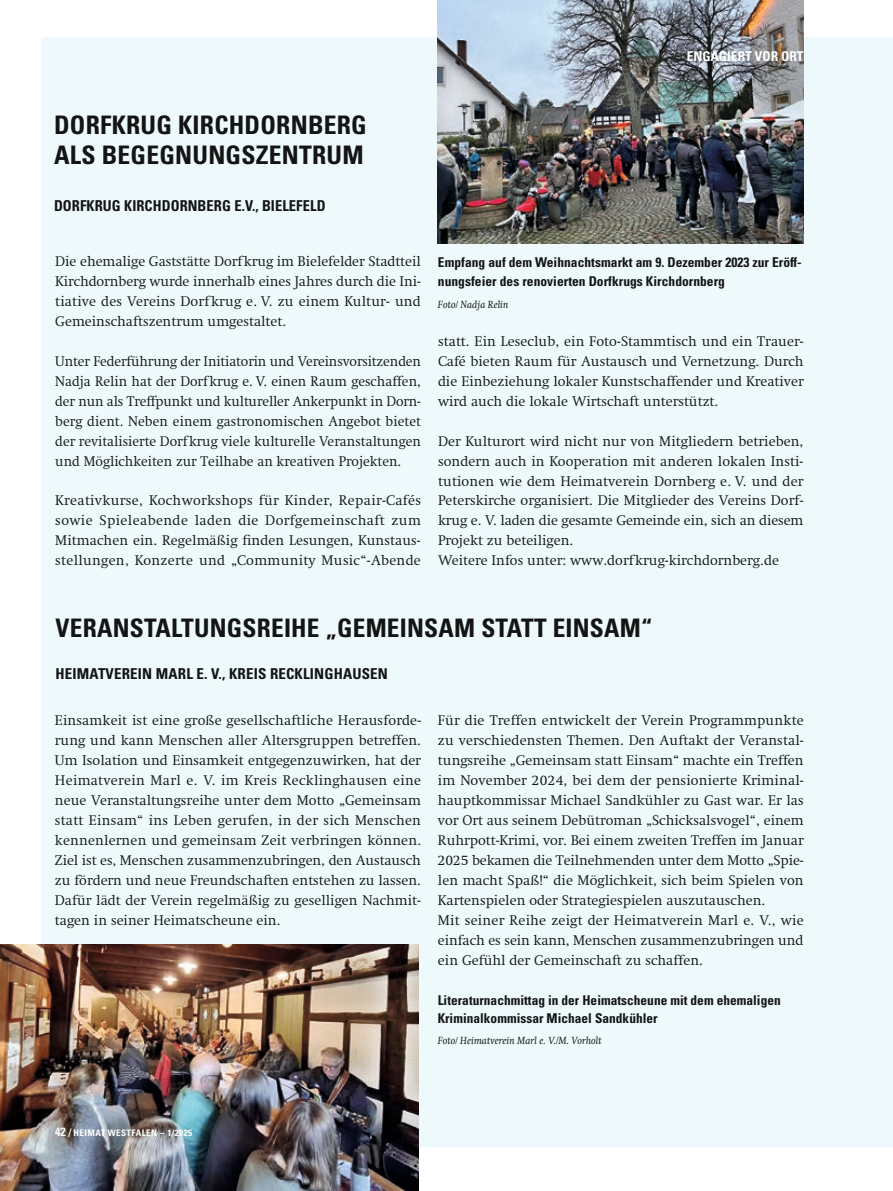
<style>
.page{position:relative;width:893px;height:1191px;background:#fff}
.page>*{position:absolute;margin:0;border:0;box-sizing:border-box;transform-origin:0 0}
.t1{font:700 condensed 25.5px/30.6px "Univers LT Pro";letter-spacing:.01em;color:#131413}
.t2{font:700 condensed 15px "Univers LT Pro";letter-spacing:.01em;color:#131413}
.t3{font:300 14.25px/20px "Swift LT Pro";color:#131413;text-align:justify}
.t4{font:700 condensed 13.5px/18px "Univers LT Pro";color:#131413}
.t5{font:700 condensed 13.5px "Univers LT Pro";color:#fff}
.t6{font:italic 10.5px "Swift LT Pro";letter-spacing:.005em;color:#131413;scale:.96 1}
.t7{font:700 condensed 9px "Univers LT Pro";letter-spacing:.05em;color:#fff}
.s1{font-size:12px}
.s2{font-size:10.5px}
</style>
<div class="page">
<div style="left:42px;top:0;width:851px;height:1191px;background:#edf9fb"></div>
<img style="left:438px;top:0;width:366px;height:243px">
<img style="left:0;top:944px;width:418px;height:247px">
<p class="t5" style="left:687px;top:48px;width:119px">ENGAGIERT VOR ORT</p>
<h1 class="t1" style="left:54px;top:109px;width:314px">DORFKRUG KIRCHDORNBERG<br>ALS BEGEGNUNGSZENTRUM</h1>
<p class="t2" style="left:54px;top:196px;width:273px">DORFKRUG KIRCHDORNBERG E.V., BIELEFELD</p>
<p class="t3" style="left:55px;top:251px;width:367px">Die ehemalige Gaststätte Dorfkrug im Bielefelder Stadtteil Kirchdornberg wurde innerhalb eines Jahres durch die Ini&shy;tiative des Vereins Dorfkrug e. V. zu einem Kultur- und Gemeinschaftszentrum umgestaltet.</p>
<p class="t3" style="left:55px;top:351px;width:367px">Unter Federführung der Initiatorin und Vereinsvorsitzenden Nadja Relin hat der Dorfkrug e. V. einen Raum geschaffen, der nun als Treffpunkt und kultureller Ankerpunkt in Dorn&shy;berg dient. Neben einem gastronomischen Angebot bietet der revitalisierte Dorfkrug viele kulturelle Veranstaltungen und Möglichkeiten zur Teilhabe an kreativen Projekten.</p>
<p class="t3" style="left:55px;top:491px;width:367px">Kreativkurse, Kochworkshops für Kinder, Repair-Cafés sowie Spieleabende laden die Dorfgemeinschaft zum Mitmachen ein. Regelmäßig finden Lesungen, Kunstaus&shy;stellungen, Konzerte und „Community Music“-Abende</p>
<p class="t4" style="left:438px;top:252px;width:365px;line-height:19.5px">Empfang auf dem Weihnachtsmarkt am 9. Dezember 2023 zur Eröff&shy;nungsfeier des renovierten Dorfkrugs Kirchdornberg</p>
<p class="t6" style="left:438px;top:298px;width:75px">Foto/ Nadja Relin</p>
<p class="t3" style="left:438px;top:331px;width:367px">statt. Ein Leseclub, ein Foto-Stammtisch und ein Trauer-Café bieten Raum für Austausch und Vernetzung. Durch die Einbeziehung lokaler Kunstschaffender und Kreativer wird auch die lokale Wirtschaft unterstützt.</p>
<p class="t3" style="left:438px;top:431px;width:367px;text-align:left">Der Kulturort wird nicht nur von Mitgliedern betrieben, sondern auch in Kooperation mit anderen lokalen Insti&shy;tutionen wie dem Heimatverein Dornberg e. V. und der Peterskirche organisiert. Die Mitglieder des Vereins Dorf&shy;krug e. V. laden die gesamte Gemeinde ein, sich an diesem Projekt zu beteiligen.<br>Weitere Infos unter: www.dorfkrug-kirchdornberg.de</p>
<h1 class="t1" style="left:56px;top:612px;width:598px">VERANSTALTUNGSREIHE „GEMEINSAM STATT EINSAM“</h1>
<p class="t2" style="left:56px;top:664px;width:334px">HEIMATVEREIN MARL E. V., KREIS RECKLINGHAUSEN</p>
<p class="t3" style="left:55px;top:710px;width:368px">Einsamkeit ist eine große gesellschaftliche Herausforde&shy;rung und kann Menschen aller Altersgruppen betreffen.<br>Um Isolation und Einsamkeit entgegenzuwirken, hat der Heimatverein Marl e. V. im Kreis Recklinghausen eine neue Veranstaltungsreihe unter dem Motto „Gemeinsam statt Einsam“ ins Leben gerufen, in der sich Menschen kennenlernen und gemeinsam Zeit verbringen können.<br>Ziel ist es, Menschen zusammenzubringen, den Austausch zu fördern und neue Freundschaften entstehen zu lassen.<br>Dafür lädt der Verein regelmäßig zu geselligen Nachmit&shy;tagen in seiner Heimatscheune ein.</p>
<p class="t3" style="left:438px;top:710px;width:367px;text-align:left">Für die Treffen entwickelt der Verein Programmpunkte zu verschiedensten Themen. Den Auftakt der Veranstal&shy;tungsreihe „Gemeinsam statt Einsam“ machte ein Treffen im November 2024, bei dem der pensionierte Kriminal&shy;hauptkommissar Michael Sandkühler zu Gast war. Er las vor Ort aus seinem Debütroman „Schicksalsvogel“, einem Ruhrpott-Krimi, vor. Bei einem zweiten Treffen im Januar 2025 bekamen die Teilnehmenden unter dem Motto „Spie&shy;len macht Spaß!“ die Möglichkeit, sich beim Spielen von Kartenspielen oder Strategiespielen auszutauschen.<br>Mit seiner Reihe zeigt der Heimatverein Marl e. V., wie einfach es sein kann, Menschen zusammenzubringen und ein Gefühl der Gemeinschaft zu schaffen.</p>
<p class="t4" style="left:438px;top:991px;width:345px">Literaturnachmittag in der Heimatscheune mit dem ehemaligen<br>Kriminalkommissar Michael Sandkühler</p>
<p class="t6" style="left:438px;top:1034px;width:172px">Foto/ Heimatverein Marl e. V./M. Vorholt</p>
<p class="t7" style="left:55px;top:1127px;width:138px"><span class="s1">42</span> <span class="s2">/</span> HEIMAT WESTFALEN – 1/2025</p>
</div>
